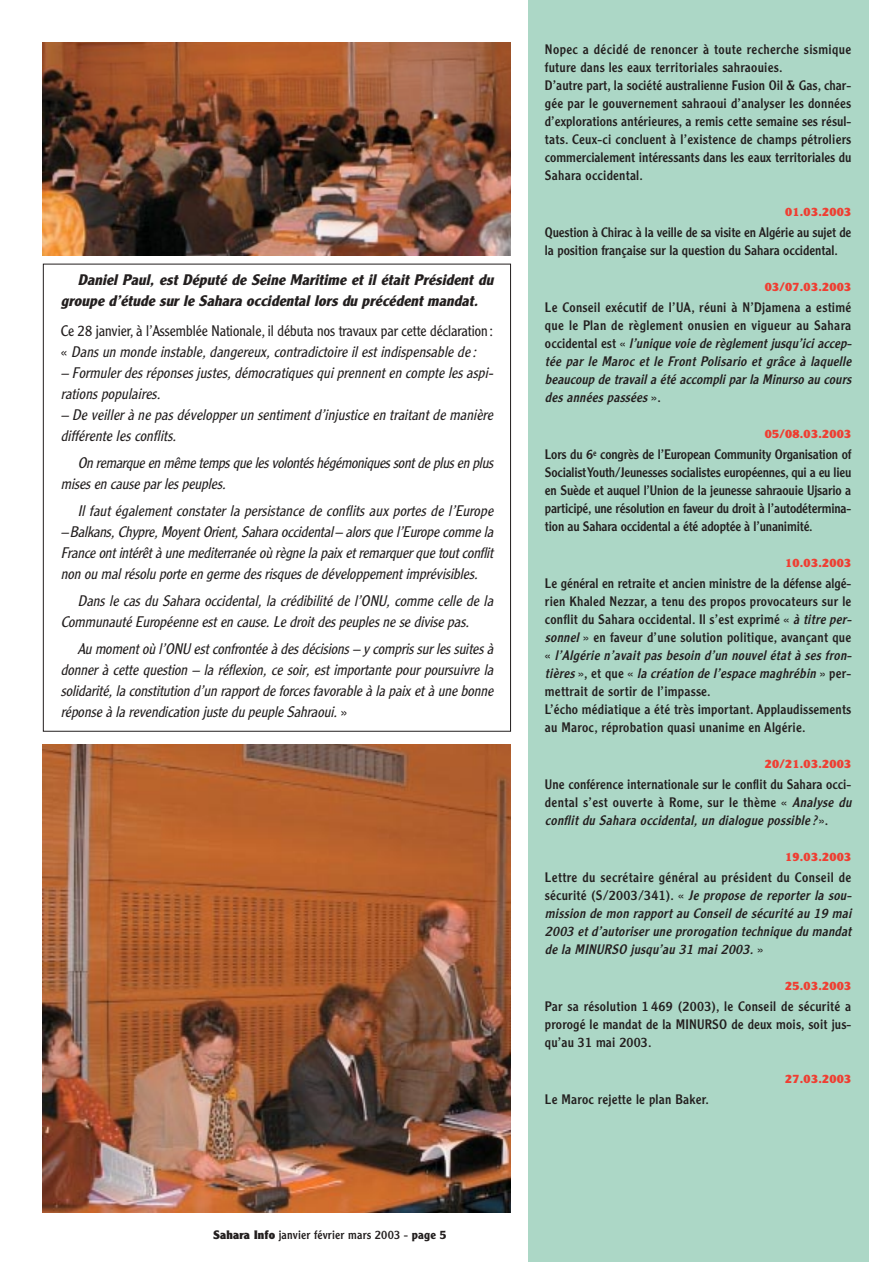
<style>
.page{position:relative;width:893px;height:1262px;background:#fff}
.page>*{position:absolute;margin:0;border:0;box-sizing:border-box;transform-origin:0 0}
.t1{font:italic 300 15px/21px "Clearface Gothic LH";color:#231f1f}
.t2{font:300 15px/21px "Clearface Gothic LH";letter-spacing:-.005em;color:#231f1f}
.t3{font:italic 700 15px/21px "Clearface Gothic LH";letter-spacing:.01em;color:#231f1f}
.t4{font:13.5px/18px "Clearface Gothic LH";letter-spacing:.015em;color:#231f1f}
.t5{font:italic 13.5px/18px "Clearface Gothic LH";letter-spacing:.02em;color:#231f1f}
.t6{font:13.5px/18px "Clearface Gothic LH";letter-spacing:-.01em;color:#231f1f}
.t7{font:900 12px "Clearface Gothic LH";letter-spacing:.02em;color:#ef3e32}
.t8{font:12px "Clearface Gothic LH";letter-spacing:.02em;color:#231f1f}
.s1{font-style:italic}
.s2{font-style:normal}
.s3{font-weight:900}
.s4{font-weight:700}
</style>
<div class="page">
<div style="left:528px;top:0;width:340px;height:1261px;background:#acd7c6"></div>
<img style="left:43px;top:43px;width:468px;height:212px">
<img style="left:43px;top:744px;width:468px;height:468px">
<p class="t3" style="left:61px;top:271px;width:437px;text-indent:17px">Daniel Paul, est Député de Seine Maritime et il était Président du groupe d’étude sur le Sahara occidental lors du précédent mandat.</p>
<p class="t2" style="left:61px;top:322px;width:434px">Ce 28 janvier, à l’Assemblée Nationale, il débuta nos travaux par cette déclaration: « <span class="s1">Dans un monde instable, dangereux, contradictoire il est indispensable de :</span></p>
<p class="t1" style="left:61px;top:364px;width:437px">– Formulerdes réponses justes,démocratiques quiprennenten compte les aspi&shy;rations populaires.</p>
<p class="t1" style="left:61px;top:406px;width:436px">– De veiller à ne pas développer un sentiment d’injustice en traitant de manière différente les conflits.</p>
<p class="t1" style="left:61px;top:454px;width:437px;text-indent:17px">On remarqueen mêmetempsquelesvolontéshégémoniquessontdeplusen plus misesen cause parlespeuples.</p>
<p class="t1" style="left:61px;top:502px;width:437px;text-align:justify;text-indent:17px">Il faut également constater la persistance de conflits aux portes de l’Europe –Balkans,Chypre,MoyentOrient,Sahara occidental– alorsque l’Europe comme la France ontintérêtà une mediterranée où règne la paix etremarquerque toutconflit non ou malrésolu porte en germe desrisquesde développementimprévisibles.</p>
<p class="t1" style="left:61px;top:592px;width:437px;text-indent:17px">Dans le cas du Sahara occidental, la crédibilité de l’ONU, comme celle de la<br>Communauté Européenne esten cause.Le droitdespeuplesne se divise pas.</p>
<p class="t1" style="left:61px;top:640px;width:437px;text-align:justify;text-indent:17px">Au momentoù l’ONU estconfrontée à desdécisions– y comprissurlessuitesà donner à cette question – la réflexion, ce soir, est importante pour poursuivre la solidarité,la constitution d’un rapportde forcesfavorable à la paix età une bonne réponse à la revendication juste du peuple Sahraoui. <span class="s2">»</span></p>
<p class="t8" style="left:213px;top:1230px;width:235px"><span class="s3">Sahara Info</span> janvier février mars 2003 - <span class="s4">page 5</span></p>
<p class="t4" style="left:545px;top:41px;width:308px">Nopec a décidé de renoncer à toute recherche sismique future dans les eaux territoriales sahraouies.<br>D’autre part, la société australienne Fusion Oil &amp; Gas, char&shy;gée par le gouvernement sahraoui d’analyser les données d’explorations antérieures, a remis cette semaine ses résul&shy;tats. Ceux-ci concluent à l’existence de champs pétroliers commercialement intéressants dans les eaux territoriales du Sahara occidental.</p>
<p class="t7" style="left:785px;top:207px;width:68px">01.03.2003</p>
<p class="t6" style="left:545px;top:224px;width:308px">Question à Chirac à la veille de sa visite en Algérie au sujet de la position française sur la question du Sahara occidental.</p>
<p class="t7" style="left:764px;top:282px;width:88px">03/07.03.2003</p>
<p class="t5" style="left:545px;top:299px;width:310px"><span class="s2">Le Conseil exécutif de l’UA, réuni à N’Djamena a estimé que le Plan de règlement onusien en vigueur au Sahara o c c i d e n t a l e s t «</span> l’unique voie de règlement jusqu’ici accep&shy;tée par le Maroc et le Front Polisario et grâce à laquelle beaucoup de travail a été accompli par la Minurso au cours des années passées <span class="s2">» .</span></p>
<p class="t7" style="left:764px;top:429px;width:88px">05/08.03.2003</p>
<p class="t4" style="left:545px;top:446px;width:308px;text-align:justify">Lors du 6<sup>e</sup> congrès de l’European Community Organisation of Socialist Youth/Jeunesses socialistes européennes, qui a eu lieu en Suède et auquel l’Union de la jeunesse sahraouie Ujsario a participé, une résolution en faveur du droit à l’autodétermina&shy;tion au Sahara occidental a été adoptée à l’unanimité.</p>
<p class="t7" style="left:785px;top:558px;width:68px">10.03.2003</p>
<p class="t4" style="left:545px;top:575px;width:310px">Le général en retraite et ancien ministre de la défense algé&shy;rien Khaled Nezzar, a tenu des propos provocateurs sur le conflit du Sahara occidental. Il s’est exprimé « <span class="s1">à titre per&shy;sonnel</span> » en faveur d’une solution politique, avançant que « <span class="s1">l’Algérie n’avait pas besoin d’un nouvel état à ses fron&shy;tières</span> » , e t q u e « <span class="s1">la création de l’espace maghrébin</span> » p e r - mettrait de sortir de l’impasse.<br>L’écho médiatique a été très important. Applaudissements au Maroc, réprobation quasi unanime en Algérie.</p>
<p class="t7" style="left:764px;top:759px;width:88px">20/21.03.2003</p>
<p class="t4" style="left:545px;top:776px;width:310px">Une conférence internationale sur le conflit du Sahara occi&shy;dental s’est ouverte à Rome, sur le thème « <span class="s1">Analyse du conflit du Sahara occidental, un dialogue possible ?</span> » .</p>
<p class="t7" style="left:785px;top:852px;width:68px">19.03.2003</p>
<p class="t5" style="left:545px;top:869px;width:310px"><span class="s2">Lettre du secrétaire général au président du Conseil de sécurité (S/2003/341). «</span> Je propose de reporter la sou&shy;mission de mon rapport au Conseil de sécurité au 19 mai 2003 et d’autoriser une prorogation technique du mandat de la MINURSO jusqu’au 31 mai 2003. <span class="s2">»</span></p>
<p class="t7" style="left:785px;top:981px;width:68px">25.03.2003</p>
<p class="t4" style="left:545px;top:998px;width:308px;text-align:justify">Par sa résolution 1 469 (2003), le Conseil de sécurité a prorogé le mandat de la MINURSO de deux mois, soit jus&shy;qu’au 31 mai 2003.</p>
<p class="t7" style="left:785px;top:1074px;width:68px">27.03.2003</p>
<p class="t4" style="left:545px;top:1091px;width:165px">Le Maroc rejette le plan Baker.</p>
</div>
